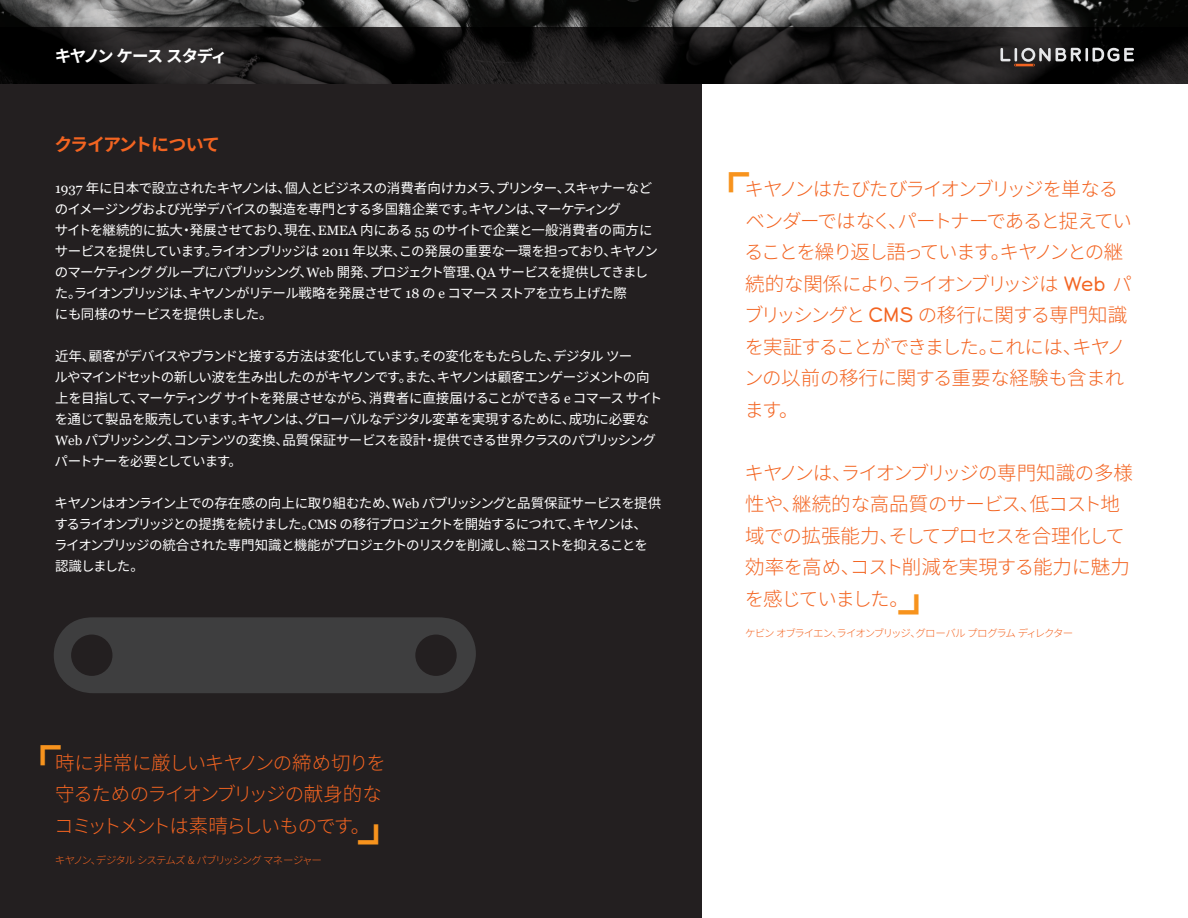
<style>
.page{position:relative;width:1188px;height:918px;background:#fff}
.page>*{position:absolute;margin:0;border:0;box-sizing:border-box;transform-origin:0 0}
.t1{font:700 36px "Noto Sans CJ Kjp";color:#f7931d}
.t2{font:300 19.5px/31.5px "Noto Sans CJ Kjp";letter-spacing:-.06em;color:#f36421}
.t3{font:300 19.5px "Noto Sans CJ Kjp";letter-spacing:-.03em;color:#f36421}
.t4{font:300 19.5px "Noto Sans CJ Kjp";letter-spacing:-.085em;color:#f36421}
.t5{font:300 19.5px "Noto Sans CJ Kjp";letter-spacing:-.09em;color:#f36421}
.t6{font:700 18px "Noto Sans CJ Kjp";letter-spacing:-.085em;color:#f36421}
.t7{font:700 16.5px "Noto Sans CJ Kjp";letter-spacing:-.1em;color:#fff}
.t8{font:13.5px/21px "Noto Sans CJ Kjp";letter-spacing:-.065em;color:#fff}
.t9{font:13.5px/21px "Noto Sans CJ Kjp";letter-spacing:-.04em;color:#fff}
.t10{font:300 10.5px "Noto Sans CJ Kjp";letter-spacing:-.1em;color:#f36421}
.s1{font-family:"Georgia"}
.s2{font-family:"Lionbridge Sans"}
</style>
<div class="page">
<div style="left:0;top:83px;width:702px;height:835px;background:#231f20"></div>
<img style="left:0;top:0;width:1188px;height:27px">
<svg style="left:0;top:27px;width:1188px;height:56px;background:#171616"></svg>
<svg style="left:54px;top:617px;width:422px;height:76px;background:#3a3a3b"></svg>
<svg style="left:1000px;top:48px;width:134px;height:18px;background:#575454"></svg>
<p class="t7" style="left:55px;top:46px;width:174px">キヤノン ケース スタディ</p>
<p class="t6" style="left:55px;top:135px;width:167px">クライアントについて</p>
<p class="t8" style="left:55px;top:178px;width:599px"><span class="s1">1937</span> 年に日本で設立されたキヤノンは、個人とビジネスの消費者向けカメラ、プリンター、スキャナーなどのイメージングおよび光学デバイスの製造を専門とする多国籍企業です。キヤノンは、マーケティング</p>
<p class="t9" style="left:55px;top:220px;width:605px">サイトを継続的に拡大・発展させており、現在、<span class="s1">EMEA</span> 内にある <span class="s1">55</span> のサイトで企業と一般消費者の両方にサービスを提供しています。ライオンブリッジは <span class="s1">2011</span> 年以来、この発展の重要な一環を担っており、キヤノン</p>
<p class="t8" style="left:55px;top:262px;width:595px">のマーケティング グループにパブリッシング、<span class="s1">Web</span> 開発、プロジェクト管理、<span class="s1">QA</span> サービスを提供してきました。ライオンブリッジは、キヤノンがリテール戦略を発展させて <span class="s1">18</span> の <span class="s1">e</span> コマース ストアを立ち上げた際</p>
<p class="t8" style="left:55px;top:304px;width:219px">にも同様のサービスを提供しました。</p>
<p class="t8" style="left:55px;top:346px;width:579px">近年、顧客がデバイスやブランドと接する方法は変化しています。その変化をもたらした、デジタル ツー</p>
<p class="t8" style="left:54px;top:367px;width:609px">ルやマインドセットの新しい波を生み出したのがキヤノンです。また、キヤノンは顧客エンゲージメントの向上を目指して、マーケティング サイトを発展させながら、消費者に直接届けることができる <span class="s1">e</span> コマース サイト</p>
<p class="t8" style="left:55px;top:409px;width:596px">を通じて製品を販売しています。キヤノンは、グローバルなデジタル変革を実現するために、成功に必要な</p>
<p class="t8" style="left:55px;top:430px;width:603px"><span class="s1">Web</span> パブリッシング、コンテンツの変換、品質保証サービスを設計・提供できる世界クラスのパブリッシングパートナーを必要としています。</p>
<p class="t8" style="left:54px;top:493px;width:608px">キヤノンはオンライン上での存在感の向上に取り組むため、<span class="s1">Web</span> パブリッシングと品質保証サービスを提供するライオンブリッジとの提携を続けました。<span class="s1">CMS</span> の移行プロジェクトを開始するにつれて、キヤノンは、</p>
<p class="t8" style="left:54px;top:535px;width:595px">ライオンブリッジの統合された専門知識と機能がプロジェクトのリスクを削減し、総コストを抑えることを</p>
<p class="t8" style="left:55px;top:556px;width:90px">認識しました。</p>
<p class="t1" style="left:25px;top:727px;width:37px">┏</p>
<p class="t3" style="left:55px;top:751px;width:332px">時に非常に厳しいキヤノンの締め切りを</p>
<p class="t4" style="left:55px;top:783px;width:328px">守るためのライオンブリッジの献身的な</p>
<p class="t5" style="left:54px;top:814px;width:318px">コミットメントは素晴らしいものです。</p>
<p class="t10" style="left:55px;top:854px;width:269px">キヤノン、デジタル システムズ &amp; パブリッシング マネージャー</p>
<p class="t1" style="left:358px;top:822px;width:37px">┛</p>
<p class="t1" style="left:713px;top:155px;width:37px">┏</p>
<p class="t2" style="left:744px;top:174px;width:389px">キヤノンはたびたびライオンブリッジを単なるベンダーではなく、パートナーであると捉えていることを繰り返し語っています。キヤノンとの継続的な関係により、ライオンブリッジは <span class="s2">Web</span> パブリッシングと <span class="s2">CMS</span> の移行に関する専門知識を実証することができました。これには、キヤノンの以前の移行に関する重要な経験も含まれます。</p>
<p class="t2" style="left:745px;top:457px;width:390px">キヤノンは、ライオンブリッジの専門知識の多様性や、継続的な高品質のサービス、低コスト地域での拡張能力、そしてプロセスを合理化して効率を高め、コスト削減を実現する能力に魅力を感じていました。</p>
<p class="t10" style="left:745px;top:627px;width:330px">ケビン オブライエン、ライオンブリッジ、グローバル プログラム ディレクター</p>
<p class="t1" style="left:899px;top:592px;width:37px">┛</p>
</div>
